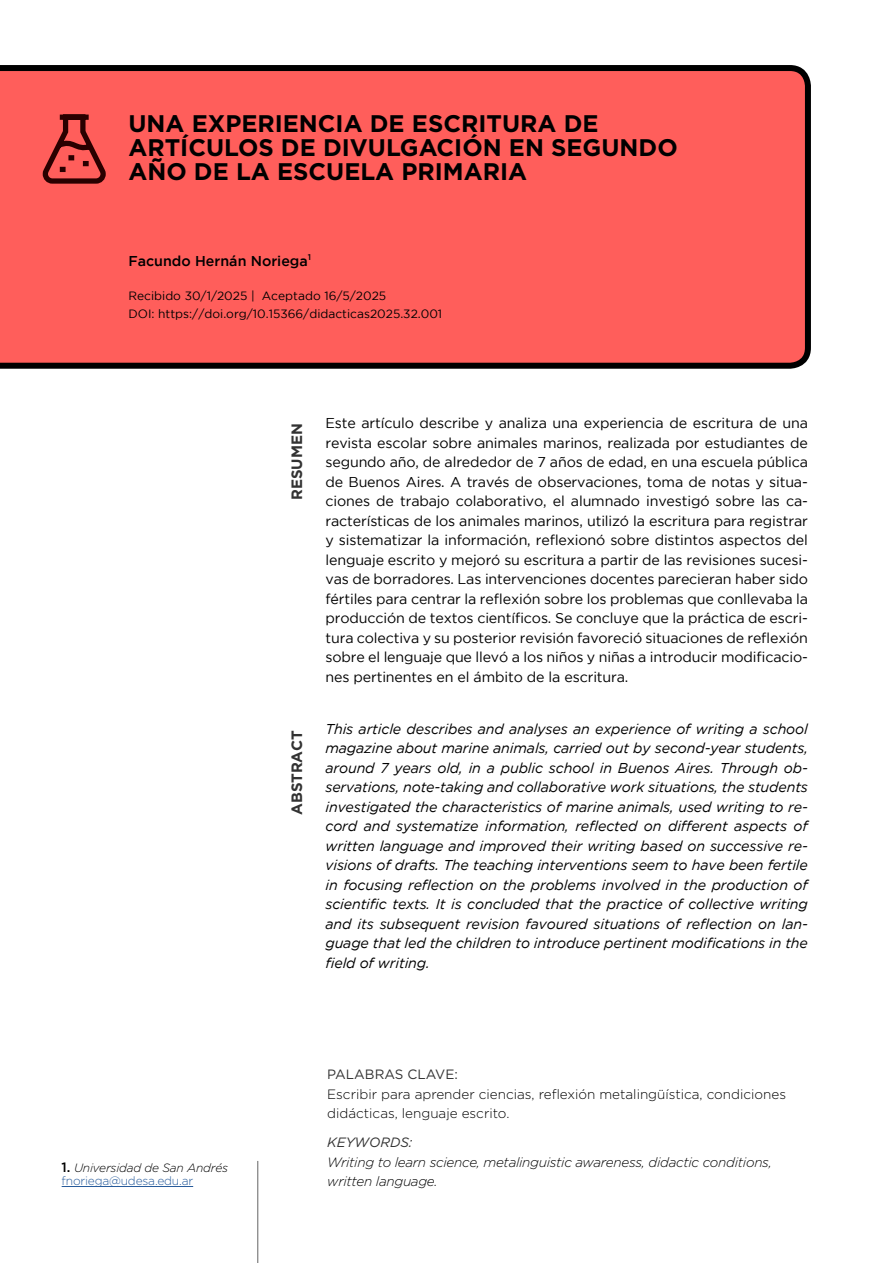
<style>
.page{position:relative;width:893px;height:1263px;background:#fff}
.page>*{position:absolute;margin:0;border:0;box-sizing:border-box;transform-origin:0 0}
.t1{font:700 24px/24px "Gotham";color:#000}
.t2{font:700 15px "Gotham";color:#323232}
.t3{font:14.25px/19.5px "Gotham";letter-spacing:-.01em;color:#000;text-align:justify}
.t4{font:italic 14.25px/19.5px "Gotham";letter-spacing:-.01em;color:#000;text-align:justify}
.t5{font:500 14.25px "Gotham";color:#000}
.t6{font:300 13.5px/19.5px "Gotham";color:#000}
.t7{font:italic 300 13.5px/19.5px "Gotham";letter-spacing:-.02em;color:#000}
.t8{font:13.5px "Gotham";color:#323232}
.t9{font:italic 13.5px "Gotham";color:#323232}
.t10{font:12px/18.6px "Gotham";color:#000}
.t11{font:italic 300 12px/13.5px "Gotham";letter-spacing:-.015em;color:#000}
.s1{font-weight:500;font-style:normal;font-size:13.5px}
.s2{font-style:normal;color:#275b9b}
</style>
<div class="page">
<div style="left:0;top:65px;width:811px;height:304px;background:#ff5e5b"></div>
<hr style="left:62px;top:1186px;width:131px;height:1px;background:#275b9b">
<hr style="left:257px;top:1161px;width:1px;height:102px;background:#646464">
<svg style="left:39px;top:112px;width:69px;height:74px;background:#c64442"></svg>
<h1 class="t1" style="left:128px;top:111px;width:551px">UNA EXPERIENCIA DE ESCRITURA DE<br>ARTÍCULOS DE DIVULGACIÓN EN SEGUNDO<br>AÑO DE LA ESCUELA PRIMARIA</h1>
<p class="t5" style="left:128px;top:253px;width:184px">Facundo Hernán Noriega<sup>1</sup></p>
<p class="t10" style="left:128px;top:286px;width:315px">Recibido 30/1/2025 | Aceptado 16/5/2025<br>DOI: https://doi.org/10.15366/didacticas2025.32.001</p>
<p class="t2" style="left:287px;top:500px;width:78px;rotate:-90deg">RESUMEN</p>
<p class="t3" style="left:325px;top:413px;width:484px">Este artículo describe y analiza una experiencia de escritura de una revista escolar sobre animales marinos, realizada por estudiantes de segundo año, de alrededor de 7 años de edad, en una escuela pública de Buenos Aires. A través de observaciones, toma de notas y situa&shy;ciones de trabajo colaborativo, el alumnado investigó sobre las ca&shy;racterísticas de los animales marinos, utilizó la escritura para registrar y sistematizar la información, reflexionó sobre distintos aspectos del lenguaje escrito y mejoró su escritura a partir de las revisiones sucesi&shy;vas de borradores. Las intervenciones docentes parecieran haber sido fértiles para centrar la reflexión sobre los problemas que conllevaba la producción de textos científicos. Se concluye que la práctica de escri&shy;tura colectiva y su posterior revisión favoreció situaciones de reflexión sobre el lenguaje que llevó a los niños y niñas a introducir modificacio&shy;nes pertinentes en el ámbito de la escritura.</p>
<p class="t2" style="left:287px;top:815px;width:86px;rotate:-90deg">ABSTRACT</p>
<p class="t4" style="left:325px;top:719px;width:484px">This article describes and analyses an experience of writing a school magazine about marine animals, carried out by second-year students, around 7 years old, in a public school in Buenos Aires. Through ob&shy;servations, note-taking and collaborative work situations, the students investigated the characteristics of marine animals, used writing to re&shy;cord and systematize information, reflected on different aspects of written language and improved their writing based on successive re&shy;visions of drafts. The teaching interventions seem to have been fertile in focusing reflection on the problems involved in the production of scientific texts. It is concluded that the practice of collective writing and its subsequent revision favoured situations of reflection on lan&shy;guage that led the children to introduce pertinent modifications in the field of writing.</p>
<p class="t11" style="left:62px;top:1160px;width:168px"><span class="s1">1.</span> Universidad de San Andrés <span class="s2">fnoriega@udesa.edu.ar</span></p>
<p class="t8" style="left:327px;top:1066px;width:132px">PALABRAS CLAVE:</p>
<p class="t6" style="left:327px;top:1084px;width:460px">Escribir para aprender ciencias, reflexión metalingüística, condiciones didácticas, lenguaje escrito.</p>
<p class="t9" style="left:327px;top:1134px;width:87px">KEYWORDS:</p>
<p class="t7" style="left:327px;top:1152px;width:446px">Writing to learn science, metalinguistic awareness, didactic conditions, written language.</p>
</div>
